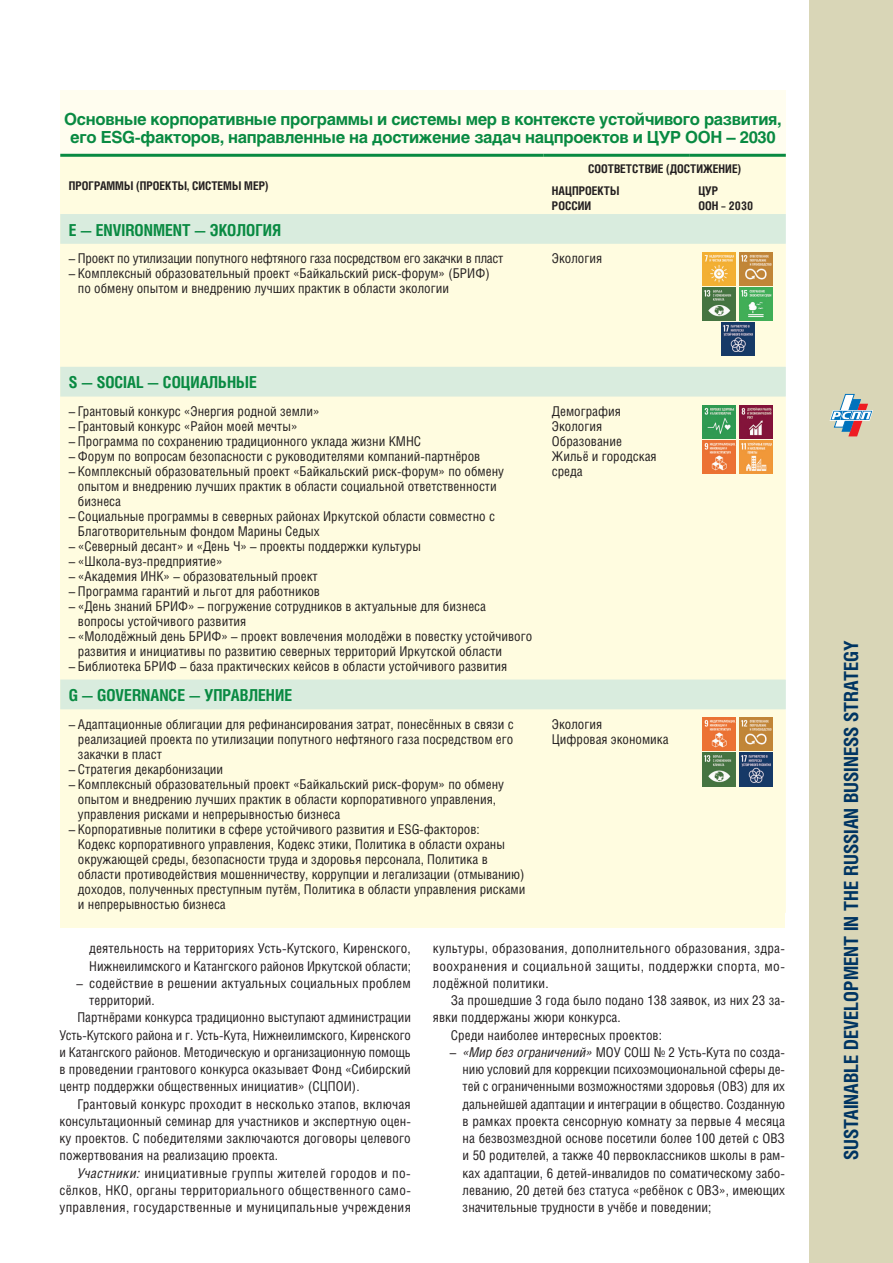
<style>
.page{position:relative;width:893px;height:1263px;background:#fff}
.page>*{position:absolute;margin:0;border:0;box-sizing:border-box;transform-origin:0 0}
.t1{font:700 19.5px "Helios Cond C";color:#003562}
.t2{font:700 16.5px/17.2px "Helios C";letter-spacing:-.02em;color:#098a42;text-align:center}
.t3{font:700 16.5px "Helios Cond C";color:#098a42}
.t4{font:13.5px/15px "Helios Cond C";color:#231f20}
.t5{font:13.5px "Helios Cond C";letter-spacing:.025em;color:#231f20}
.t6{font:13.5px "Helios Cond C";letter-spacing:-.02em;color:#231f20}
.t7{font:13.5px "Helios Cond C";letter-spacing:.02em;color:#231f20}
.t8{font:700 12px/21.9px "Helios Cond C";color:#231f20}
.s1{font-style:italic}
</style>
<div class="page">
<div style="left:809px;top:0;width:84px;height:1263px;background:#d9d6b7"></div>
<svg style="left:829px;top:394px;width:44px;height:42px"></svg>
<div style="left:60px;top:90px;width:726px;height:65px;background:#fffdef"></div>
<div style="left:60px;top:157px;width:726px;height:756px;background:#fffce0"></div>
<svg style="left:60px;top:214px;width:726px;height:495px;background:#f7f8df"></svg>
<hr style="left:60px;top:154px;width:483px;height:3px;background:#098a42">
<hr style="left:543px;top:154px;width:147px;height:3px;background:#098a42">
<hr style="left:690px;top:154px;width:96px;height:3px;background:#098a42">
<img style="left:703px;top:252px;width:33px;height:33px">
<img style="left:740px;top:252px;width:33px;height:33px">
<img style="left:703px;top:287px;width:33px;height:34px">
<img style="left:740px;top:287px;width:33px;height:34px">
<img style="left:721px;top:323px;width:33px;height:33px">
<img style="left:703px;top:405px;width:33px;height:33px">
<img style="left:740px;top:405px;width:33px;height:33px">
<img style="left:703px;top:440px;width:33px;height:33px">
<img style="left:740px;top:440px;width:33px;height:33px">
<img style="left:703px;top:718px;width:33px;height:33px">
<img style="left:740px;top:718px;width:33px;height:33px">
<img style="left:703px;top:753px;width:33px;height:33px">
<img style="left:740px;top:753px;width:33px;height:33px">
<p class="t2" style="left:64px;top:111px;width:719px">Основные корпоративные программы и системы мер в контексте устойчивого развития, его ESG-факторов, направленные на достижение задач нацпроектов и ЦУР ООН – 2030</p>
<p class="t8" style="left:69px;top:174px;width:201px">ПРОГРАММЫ (ПРОЕКТЫ, СИСТЕМЫ МЕР)</p>
<p class="t8" style="left:552px;top:157px;width:191px;text-indent:36px">СООТВЕТСТВИЕ (ДОСТИЖЕНИЕ)<br>НАЦПРОЕКТЫ</p>
<p class="t8" style="left:552px;top:194px;width:41px">РОССИИ</p>
<p class="t8" style="left:698px;top:183px;width:56px;line-height:15px">ЦУР<br>ООН – 2030</p>
<p class="t3" style="left:69px;top:220px;width:214px">E — ENVIRONMENT — ЭКОЛОГИЯ</p>
<p class="t6" style="left:69px;top:250px;width:436px">– Проект по утилизации попутного нефтяного газа посредством его закачки в пласт</p>
<p class="t4" style="left:78px;top:265px;width:413px;text-indent:-9px">– Комплексный образовательный проект «Байкальский риск-форум» (БРИФ) по обмену опытом и внедрению лучших практик в области экологии</p>
<p class="t4" style="left:552px;top:250px;width:52px">Экология</p>
<p class="t3" style="left:69px;top:373px;width:190px">S — SOCIAL — СОЦИАЛЬНЫЕ</p>
<p class="t4" style="left:69px;top:403px;width:252px">– Грантовый конкурс «Энергия родной земли»</p>
<p class="t4" style="left:69px;top:418px;width:230px">– Грантовый конкурс «Район моей мечты»</p>
<p class="t4" style="left:69px;top:433px;width:354px">– Программа по сохранению традиционного уклада жизни КМНС</p>
<p class="t4" style="left:69px;top:448px;width:413px">– Форум по вопросам безопасности с руководителями компаний-партнёров</p>
<p class="t4" style="left:78px;top:463px;width:427px;text-indent:-9px">– Комплексный образовательный проект «Байкальский риск-форум» по обмену опытом и внедрению лучших практик в области социальной ответственности бизнеса</p>
<p class="t4" style="left:78px;top:508px;width:418px;text-indent:-9px">– Социальные программы в северных районах Иркутской области совместно с<br>Благотворительным фондом Марины Седых</p>
<p class="t4" style="left:69px;top:538px;width:354px">– «Северный десант» и «День Ч» – проекты поддержки культуры</p>
<p class="t4" style="left:69px;top:553px;width:155px">– «Школа-вуз-предприятие»</p>
<p class="t4" style="left:69px;top:568px;width:250px">– «Академия ИНК» – образовательный проект</p>
<p class="t4" style="left:69px;top:583px;width:253px">– Программа гарантий и льгот для работников</p>
<p class="t4" style="left:78px;top:598px;width:410px;text-indent:-9px">– «День знаний БРИФ» – погружение сотрудников в актуальные для бизнеса вопросы устойчивого развития</p>
<p class="t4" style="left:78px;top:628px;width:456px;text-indent:-9px">– «Молодёжный день БРИФ» – проект вовлечения молодёжи в повестку устойчивого развития и инициативы по развитию северных территорий Иркутской области</p>
<p class="t4" style="left:69px;top:658px;width:440px">– Библиотека БРИФ – база практических кейсов в области устойчивого развития</p>
<p class="t3" style="left:69px;top:685px;width:225px">G — GOVERNANCE — УПРАВЛЕНИЕ</p>
<p class="t4" style="left:78px;top:716px;width:437px;text-align:justify;text-indent:-9px">– Адаптационные облигации для рефинансирования затрат, понесённых в связи с реализацией проекта по утилизации попутного нефтяного газа посредством его закачки в пласт</p>
<p class="t4" style="left:69px;top:761px;width:156px">– Стратегия декарбонизации</p>
<p class="t4" style="left:78px;top:776px;width:427px;text-indent:-9px">– Комплексный образовательный проект «Байкальский риск-форум» по обмену опытом и внедрению лучших практик в области корпоративного управления, управления рисками и непрерывностью бизнеса</p>
<p class="t4" style="left:78px;top:821px;width:449px;text-indent:-9px">– Корпоративные политики в сфере устойчивого развития и ESG-факторов:<br>Кодекс корпоративного управления, Кодекс этики, Политика в области охраны окружающей среды, безопасности труда и здоровья персонала, Политика в области противодействия мошенничеству, коррупции и легализации (отмыванию) доходов, полученных преступным путём, Политика в области управления рисками и непрерывностью бизнеса</p>
<p class="t4" style="left:552px;top:403px;width:106px">Демография<br>Экология<br>Образование<br>Жильё и городская среда</p>
<p class="t4" style="left:552px;top:716px;width:118px">Экология<br>Цифровая экономика</p>
<p class="t4" style="left:89px;top:940px;width:323px;line-height:17.2px">деятельность на территориях Усть-Кутского, Киренского,<br>Нижнеилимского и Катангского районов Иркутской области;</p>
<p class="t4" style="left:77px;top:975px;width:336px">– содействие в решении актуальных социальных проблем</p>
<p class="t4" style="left:89px;top:992px;width:67px">территорий.</p>
<p class="t4" style="left:78px;top:1010px;width:335px">Партнёрами конкурса традиционно выступают администрации</p>
<p class="t4" style="left:60px;top:1027px;width:353px">Усть-Кутского района и г. Усть-Кута, Нижнеилимского, Киренского</p>
<p class="t4" style="left:60px;top:1044px;width:353px">и Катангского районов. Методическую и организационную помощь</p>
<p class="t4" style="left:60px;top:1061px;width:353px">в проведении грантового конкурса оказывает Фонд «Сибирский</p>
<p class="t4" style="left:60px;top:1079px;width:302px">центр поддержки общественных инициатив» (СЦПОИ).</p>
<p class="t4" style="left:78px;top:1096px;width:335px">Грантовый конкурс проходит в несколько этапов, включая</p>
<p class="t4" style="left:60px;top:1113px;width:353px">консультационный семинар для участников и экспертную оцен-</p>
<p class="t4" style="left:60px;top:1130px;width:353px">ку проектов. С победителями заключаются договоры целевого</p>
<p class="t4" style="left:60px;top:1148px;width:220px">пожертвования на реализацию проекта.</p>
<p class="t5" style="left:78px;top:1165px;width:335px"><span class="s1">Участники:</span> инициативные группы жителей городов и по-</p>
<p class="t7" style="left:60px;top:1182px;width:353px">сёлков, НКО, органы территориального общественного само-</p>
<p class="t5" style="left:60px;top:1199px;width:353px">управления, государственные и муниципальные учреждения</p>
<p class="t4" style="left:433px;top:940px;width:354px;line-height:17.2px;text-align:justify">культуры, образования, дополнительного образования, здра&shy;воохранения и социальной защиты, поддержки спорта, мо&shy;лодёжной политики.</p>
<p class="t4" style="left:451px;top:992px;width:336px">За прошедшие 3 года было подано 138 заявок, из них 23 за-</p>
<p class="t4" style="left:433px;top:1010px;width:189px">явки поддержаны жюри конкурса.</p>
<p class="t4" style="left:451px;top:1027px;width:213px">Среди наиболее интересных проектов:</p>
<p class="t4" style="left:463px;top:1043px;width:324px;line-height:17.2px;text-align:justify;text-indent:-13px">– <span class="s1">«Мир без ограничений»</span> МОУ СОШ № 2 Усть-Кута по созда&shy;нию условий для коррекции психоэмоциональной сферы де&shy;тей с ограниченными возможностями здоровья (ОВЗ) для их дальнейшей адаптации и интеграции в общество. Созданную в рамках проекта сенсорную комнату за первые 4 месяца на безвозмездной основе посетили более 100 детей с ОВЗ и 50 родителей, а также 40 первоклассников школы в рам&shy;ках адаптации, 6 детей-инвалидов по соматическому забо&shy;леванию, 20 детей без статуса «ребёнок с ОВЗ», имеющих значительные трудности в учёбе и поведении;</p>
<h1 class="t1" style="left:840px;top:1160px;width:521px;rotate:-90deg">SUSTAINABLE DEVELOPMENT IN THE RUSSIAN BUSINESS STRATEGY</h1>
</div>
